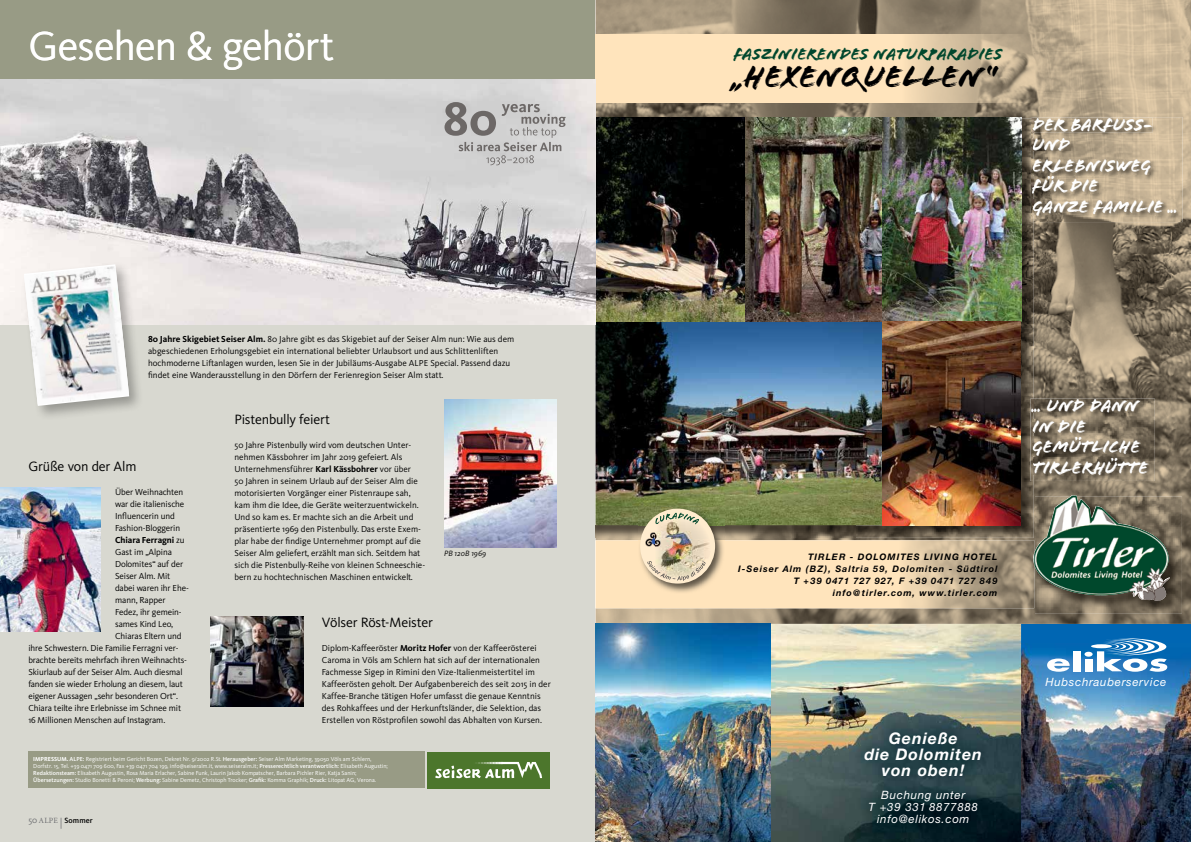
<style>
.page{position:relative;width:1191px;height:842px;background:#fff}
.page>*{position:absolute;margin:0;border:0;box-sizing:border-box;transform-origin:0 0}
.t1{font:42px "Kievit";letter-spacing:-.02em;color:#fff}
.t2{font:32.1px "Flood";color:#000}
.t3{font:18.3px/20.5px "Flood";color:#fff}
.t4{font:17.2px "Flood";color:#00472d}
.t5{font:italic 700 16px/15.6px "Helvetica Neue";letter-spacing:.06em;color:#fff;text-align:center}
.t6{font:14px "Kievit";letter-spacing:-.015em;color:#000}
.t7{font:italic 11.5px/12px "Helvetica Neue";letter-spacing:.06em;color:#fff;text-align:center}
.t8{font:9px/12px "Kievit";letter-spacing:.005em;color:#000}
.t9{font:italic 700 9px/12px "Helvetica Neue";letter-spacing:.11em;color:#000;text-align:right}
.t10{font:700 9px "Kievit";letter-spacing:-.01em;color:#000}
.t11{font:italic 8px "Kievit";letter-spacing:.005em;color:#000}
.t12{font:500 7.9px "Kievit";letter-spacing:.01em;color:#000}
.t13{font:6px/7px "Kievit";color:#fff}
.s1{font-weight:700}
.s2{font-weight:400}
.s3{font-weight:500}
.s4{font-weight:400;font-size:9px;color:#6d6e71}
.s5{font-family:"Minion";font-weight:400;font-size:8px;color:#6d6e71}
.s6{font-family:"Minion";font-weight:400;font-size:11px;color:#6d6e71}
</style>
<div class="page">
<div style="left:0;top:0;width:595px;height:842px;background:#d8d8d0"></div>
<div style="left:28px;top:752px;width:396px;height:36px;background:#989b85"></div>
<div style="left:427px;top:752px;width:123px;height:36px;background:#4c762c"></div>
<svg style="left:435px;top:762px;width:107px;height:17px"></svg>
<img style="left:0;top:487px;width:101px;height:144px">
<div style="left:0;top:0;width:595px;height:80px;background:#989b85"></div>
<img style="left:444px;top:399px;width:112px;height:148px">
<img style="left:210px;top:616px;width:93px;height:90px">
<img style="left:595px;top:0;width:596px;height:624px">
<img style="left:1035px;top:497px;width:146px;height:116px">
<img style="left:1034px;top:495px;width:115px;height:105px">
<img style="left:1031px;top:117px;width:151px;height:105px">
<img style="left:1032px;top:118px;width:120px;height:14px">
<img style="left:1033px;top:138px;width:37px;height:13px">
<img style="left:1033px;top:159px;width:117px;height:16px">
<img style="left:1033px;top:176px;width:66px;height:18px">
<img style="left:1033px;top:200px;width:143px;height:16px">
<img style="left:1033px;top:399px;width:121px;height:82px">
<img style="left:1033px;top:399px;width:107px;height:14px">
<img style="left:1034px;top:419px;width:52px;height:13px">
<img style="left:1034px;top:437px;width:106px;height:19px">
<img style="left:1034px;top:457px;width:114px;height:18px">
<img style="left:1021px;top:119px;width:12px;height:209px">
<img style="left:855px;top:328px;width:178px;height:210px">
<img style="left:595px;top:525px;width:43px;height:13px">
<img style="left:724px;top:525px;width:131px;height:13px">
<img style="left:1031px;top:119px;width:2px;height:103px">
<svg style="left:1032px;top:119px;width:1px;height:13px"></svg>
<svg style="left:1032px;top:138px;width:1px;height:13px"></svg>
<svg style="left:1031px;top:159px;width:2px;height:35px"></svg>
<svg style="left:1032px;top:200px;width:1px;height:16px"></svg>
<svg style="left:1031px;top:399px;width:2px;height:14px"></svg>
<svg style="left:1032px;top:419px;width:2px;height:56px"></svg>
<img style="left:595px;top:117px;width:426px;height:408px">
<img style="left:595px;top:540px;width:439px;height:68px">
<svg style="left:1033px;top:553px;width:1px;height:12px"></svg>
<img style="left:595px;top:34px;width:439px;height:68px">
<img style="left:638px;top:507px;width:86px;height:86px">
<div style="left:640px;top:509px;width:75px;height:75px;background:#ffecce;border-radius:37px"></div>
<img style="left:656px;top:519px;width:54px;height:40px">
<img style="left:657px;top:559px;width:51px;height:20px">
<img style="left:645px;top:533px;width:15px;height:14px">
<svg style="left:655px;top:512px;width:44px;height:12px"></svg>
<svg style="left:647px;top:560px;width:58px;height:21px"></svg>
<svg style="left:712px;top:509px;width:9px;height:2px"></svg>
<svg style="left:712px;top:582px;width:9px;height:9px"></svg>
<div style="left:1020px;top:624px;width:171px;height:59px;background:#0066b3"></div>
<img style="left:1021px;top:643px;width:170px;height:199px">
<img style="left:771px;top:624px;width:250px;height:218px">
<img style="left:595px;top:624px;width:176px;height:218px">
<svg style="left:1047px;top:658px;width:22px;height:14px"></svg>
<div style="left:1084px;top:652px;width:8px;height:5px;background:#fff;border-radius:50%"></div>
<div style="left:1085px;top:659px;width:7px;height:12px;background:#fff"></div>
<div style="left:1073px;top:651px;width:7px;height:20px;background:#fff"></div>
<svg style="left:1097px;top:638px;width:70px;height:34px"></svg>
<svg style="left:1091px;top:644px;width:21px;height:4px"></svg>
<img style="left:849px;top:718px;width:147px;height:120px">
<img style="left:0;top:80px;width:595px;height:244px">
<div style="left:21px;top:261px;width:123px;height:160px;background:#000;opacity:.3"></div>
<svg style="left:24px;top:264px;width:105px;height:142px"></svg>
<img style="left:24px;top:266px;width:105px;height:139px">
<svg style="left:444px;top:102px;width:121px;height:63px"></svg>
<h1 class="t1" style="left:28px;top:22px;width:307px">Gesehen &amp; gehört</h1>
<p class="t8" style="left:148px;top:333px;width:368px"><span class="s1">80 Jahre Skigebiet Seiser Alm.</span> 80 Jahre gibt es das Skigebiet auf der Seiser Alm nun: Wie aus dem abgeschiedenen Erholungsgebiet ein international beliebter Urlaubsort und aus Schlittenliften hochmoderne Liftanlagen wurden, lesen Sie in der Jubiläums-Ausgabe ALPE Special. Passend dazu findet eine Wanderausstellung in den Dörfern der Ferienregion Seiser Alm statt.</p>
<h3 class="t6" style="left:234px;top:412px;width:97px">Pistenbully feiert</h3>
<p class="t8" style="left:234px;top:439px;width:192px">50 Jahre Pistenbully wird vom deutschen Unter&shy;nehmen Kässbohrer im Jahr 2019 gefeiert. Als Unternehmensführer <span class="s1">Karl Kässbohrer</span> vor über<br>50 Jahren in seinem Urlaub auf der Seiser Alm die motorisierten Vorgänger einer Pistenraupe sah, kam ihm die Idee, die Geräte weiterzuentwickeln.<br>Und so kam es. Er machte sich an die Arbeit und präsentierte 1969 den Pistenbully. Das erste Exem&shy;plar habe der findige Unternehmer prompt auf die Seiser Alm geliefert, erzählt man sich. Seitdem hat sich die Pistenbully-Reihe von kleinen Schneeschie&shy;bern zu hochtechnischen Maschinen entwickelt.</p>
<h3 class="t6" style="left:28px;top:458px;width:110px">Grüße von der Alm</h3>
<p class="t8" style="left:115px;top:486px;width:70px">Über Weihnachten</p>
<p class="t8" style="left:115px;top:498px;width:71px">war die italienische</p>
<p class="t8" style="left:115px;top:510px;width:61px">Influencerin und</p>
<p class="t8" style="left:115px;top:522px;width:67px">Fashion-Bloggerin</p>
<p class="t10" style="left:115px;top:534px;width:71px">Chiara Ferragni <span class="s2">zu</span></p>
<p class="t8" style="left:115px;top:546px;width:58px">Gast im „Alpina</p>
<p class="t8" style="left:115px;top:558px;width:69px">Dolomites“ auf der</p>
<p class="t8" style="left:115px;top:570px;width:57px">Seiser Alm. Mit</p>
<p class="t8" style="left:115px;top:582px;width:75px">dabei waren ihr Ehe-</p>
<p class="t8" style="left:115px;top:594px;width:52px">mann, Rapper</p>
<p class="t8" style="left:115px;top:606px;width:68px">Fedez, ihr gemein-</p>
<p class="t8" style="left:115px;top:618px;width:59px">sames Kind Leo,</p>
<p class="t8" style="left:115px;top:630px;width:68px">Chiaras Eltern und</p>
<p class="t8" style="left:28px;top:642px;width:152px">ihre Schwestern. Die Familie Ferragni ver-</p>
<p class="t8" style="left:28px;top:654px;width:160px">brachte bereits mehrfach ihren Weihnachts-</p>
<p class="t8" style="left:28px;top:666px;width:156px">Skiurlaub auf der Seiser Alm. Auch diesmal</p>
<p class="t8" style="left:28px;top:678px;width:156px">fanden sie wieder Erholung an diesem, laut</p>
<p class="t8" style="left:28px;top:690px;width:151px">eigener Aussagen „sehr besonderen Ort“.</p>
<p class="t8" style="left:28px;top:702px;width:154px">Chiara teilte ihre Erlebnisse im Schnee mit</p>
<p class="t8" style="left:28px;top:714px;width:138px">16 Millionen Menschen auf Instagram.</p>
<p class="t11" style="left:444px;top:549px;width:43px">PB 120B 1969</p>
<h3 class="t6" style="left:322px;top:615px;width:113px">Völser Röst-Meister</h3>
<p class="t8" style="left:322px;top:642px;width:230px">Diplom-Kaffeeröster <span class="s1">Moritz Hofer</span> von der Kaffeerösterei Caroma in Völs am Schlern hat sich auf der internationalen Fachmesse Sigep in Rimini den Vize-Italienmeistertitel im Kaffeerösten geholt. Der Aufgabenbereich des seit 2015 in der Kaffee-Branche tätigen Hofer umfasst die genaue Kenntnis des Rohkaffees und der Herkunftsländer, die Selektion, das Erstellen von Röstprofilen sowohl das Abhalten von Kursen.</p>
<p class="t13" style="left:33px;top:756px;width:356px"><span class="s1">IMPRESSUM.</span> <span class="s3">ALPE:</span> Registriert beim Gericht Bozen, Dekret Nr. 9/2002 R.St. <span class="s3">Herausgeber:</span> Seiser Alm Marketing, 39050 Völs am Schlern, Dorfstr. 15, Tel. +39 0471 709 600, Fax +39 0471 704 199, info@seiseralm.it, www.seiseralm.it; <span class="s3">Presserechtlich verantwortlich:</span> Elisabeth Augustin; <span class="s3">Redaktionsteam:</span> Elisabeth Augustin, Rosa Maria Erlacher, Sabine Funk, Laurin Jakob Kompatscher, Barbara Pichler Rier, Katja Sanin; <span class="s3">Übersetzungen:</span> Studio Bonetti &amp; Peroni; <span class="s3">Werbung:</span> Sabine Demetz, Christoph Trocker; <span class="s3">Grafik:</span> Komma Graphik; <span class="s3">Druck:</span> Litopat AG, Verona.</p>
<p class="t12" style="left:28px;top:816px;width:66px"><span class="s4">50</span> <span class="s5">ALPE</span> <span class="s6">|</span> Sommer</p>
<h3 class="t4" style="left:733px;top:44px;width:270px">Faszinierendes Naturparadies</h3>
<h2 class="t2" style="left:733px;top:58px;width:264px">„Hexenquellen“</h2>
<h3 class="t3" style="left:1032px;top:114px;width:147px">Der Barfuss&shy;und erlebnisweg für die<br>ganze Familie ...</h3>
<p class="t9" style="left:738px;top:551px;width:261px">TIRLER - DOLOMITES LIVING HOTEL<br>I-Seiser Alm (BZ), Saltria 59, Dolomiten - Südtirol T +39 0471 727 927, F +39 0471 727 849 info@tirler.com, www.tirler.com</p>
<h3 class="t5" style="left:864px;top:730px;width:119px">Genieße<br>die Dolomiten von oben!</h3>
<p class="t7" style="left:868px;top:789px;width:111px">Buchung unter<br>T +39 331 8877888 info@elikos.com</p>
<h3 class="t3" style="left:1032px;top:396px;width:118px">... und dann in die gemütliche<br>Tirlerhütte</h3>
<p class="t7" style="left:1045px;top:676px;width:122px">Hubschrauberservice</p>
</div>
